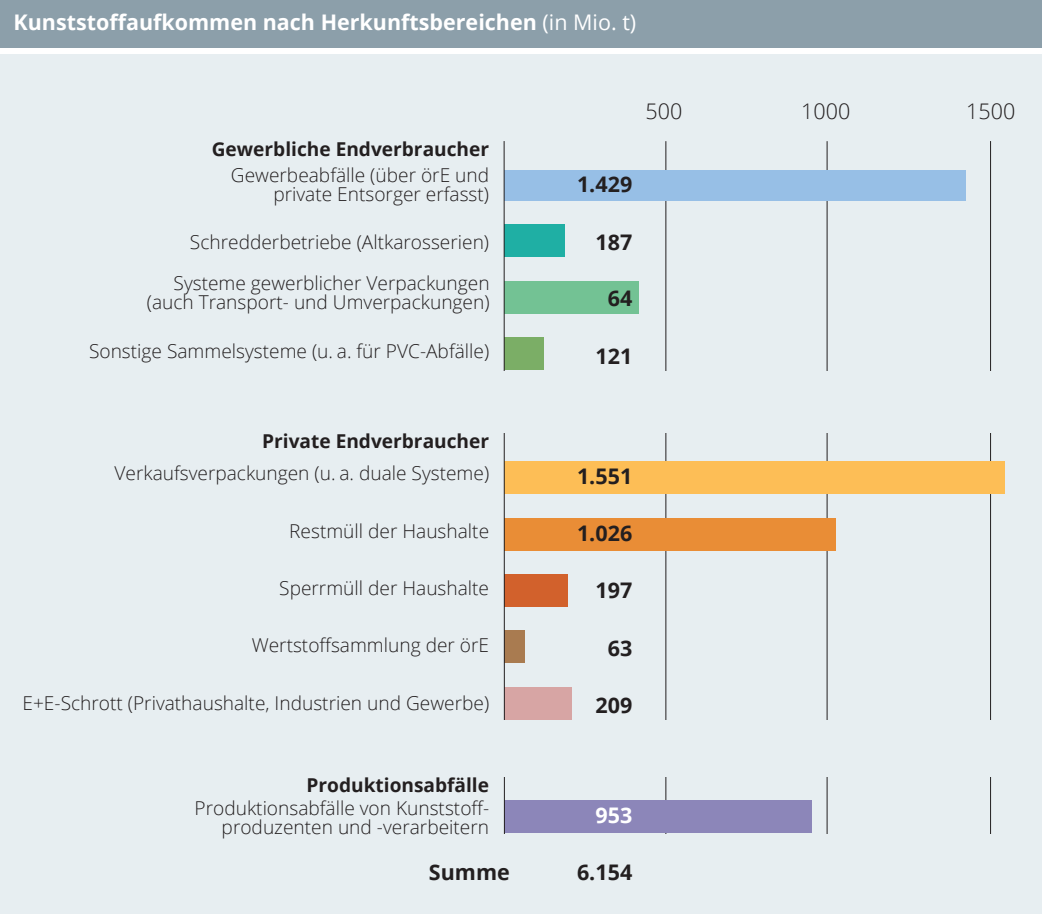
<style>
.page{position:relative;width:1042px;height:914px;background:#fff}
.page>*{position:absolute;margin:0;border:0;box-sizing:border-box;transform-origin:0 0}
.Sub_Grafiken{font:700 21.53px "Open Sans";color:#fff}
.Copy{font:700 21.53px "Open Sans";color:#231f20}
.Copy-2{font:300 21.53px "Open Sans";color:#231f20}
.Copy-3{font:700 21.53px "Open Sans";color:#fff}
.Copy-4{font:300 19.07px "Open Sans";color:#231f20}
.Copy-5{font:700 19.07px "Open Sans";color:#231f20}
.s1{font-weight:400}
</style>
<div class="page">
<div style="left:0;top:0;width:1042px;height:47px;background:#8c9faa"></div>
<div style="left:0;top:54px;width:1042px;height:860px;background:#e7eef1"></div>
<hr style="left:665px;top:141px;width:1px;height:702px;background:#231f20">
<hr style="left:827px;top:141px;width:1px;height:702px;background:#231f20">
<hr style="left:990px;top:141px;width:1px;height:702px;background:#231f20">
<div style="left:504px;top:170px;width:462px;height:31px;background:#97bfe6"></div>
<div style="left:504px;top:225px;width:61px;height:32px;background:#1fafa4"></div>
<div style="left:504px;top:281px;width:135px;height:32px;background:#73c294"></div>
<div style="left:504px;top:337px;width:39px;height:33px;background:#7bae66"></div>
<div style="left:504px;top:461px;width:501px;height:33px;background:#fdbe56"></div>
<div style="left:504px;top:518px;width:332px;height:32px;background:#e98d36"></div>
<div style="left:504px;top:574px;width:64px;height:33px;background:#d2612c"></div>
<div style="left:504px;top:631px;width:21px;height:32px;background:#a97b50"></div>
<div style="left:504px;top:687px;width:68px;height:32px;background:#d7a5a4"></div>
<div style="left:504px;top:800px;width:308px;height:32px;background:#8c86b9"></div>
<hr style="left:504px;top:141px;width:1px;height:702px;background:#231f20">
<div style="left:487px;top:371px;width:524px;height:62px;background:#e7eef1"></div>
<div style="left:489px;top:720px;width:522px;height:57px;background:#e7eef1"></div>
<div style="left:496px;top:834px;width:515px;height:12px;background:#e7eef1"></div>
<p class="Sub_Grafiken" style="left:14px;top:7px;width:624px">Kunststoffaufkommen nach Herkunftsbereichen <span class="s1">(in Mio. t)</span></p>
<p class="Copy-5" style="left:212px;top:135px;width:279px">Gewerbliche Endverbraucher</p>
<p class="Copy-4" style="left:231px;top:162px;width:260px">Gewerbeabfälle (über örE und</p>
<p class="Copy-4" style="left:273px;top:181px;width:217px">private Entsorger erfasst)</p>
<p class="Copy-4" style="left:190px;top:229px;width:301px">Schredderbetriebe (Altkarosserien)</p>
<p class="Copy-4" style="left:174px;top:270px;width:317px">Systeme gewerblicher Verpackungen</p>
<p class="Copy-4" style="left:147px;top:289px;width:344px">(auch Transport- und Umverpackungen)</p>
<p class="Copy-4" style="left:89px;top:338px;width:402px">Sonstige Sammelsysteme (u. a. für PVC-Abfälle)</p>
<p class="Copy-5" style="left:262px;top:427px;width:228px">Private Endverbraucher</p>
<p class="Copy-4" style="left:114px;top:460px;width:376px">Verkaufsverpackungen (u. a. duale Systeme)</p>
<p class="Copy-4" style="left:289px;top:518px;width:201px">Restmüll der Haushalte</p>
<p class="Copy-4" style="left:279px;top:575px;width:211px">Sperrmüll der Haushalte</p>
<p class="Copy-4" style="left:252px;top:632px;width:239px">Wertstoffsammlung der örE</p>
<p class="Copy-4" style="left:23px;top:690px;width:468px">E+E-Schrott (Privathaushalte, Industrien und Gewerbe)</p>
<p class="Copy-5" style="left:306px;top:771px;width:184px">Produktionsabfälle</p>
<p class="Copy-4" style="left:194px;top:795px;width:296px">Produktionsabfälle von Kunststoff-</p>
<p class="Copy-4" style="left:222px;top:814px;width:269px">produzenten und -verarbeitern</p>
<p class="Copy" style="left:429px;top:857px;width:82px">Summe</p>
<p class="Copy-2" style="left:645px;top:97px;width:38px">500</p>
<p class="Copy-2" style="left:801px;top:97px;width:51px">1000</p>
<p class="Copy-2" style="left:966px;top:97px;width:51px">1500</p>
<p class="Copy" style="left:577px;top:169px;width:57px">1.429</p>
<p class="Copy" style="left:595px;top:227px;width:38px">187</p>
<p class="Copy" style="left:608px;top:283px;width:26px">64</p>
<p class="Copy" style="left:595px;top:341px;width:38px">121</p>
<p class="Copy" style="left:577px;top:461px;width:57px">1.551</p>
<p class="Copy" style="left:577px;top:518px;width:57px">1.026</p>
<p class="Copy" style="left:595px;top:575px;width:38px">197</p>
<p class="Copy" style="left:608px;top:633px;width:26px">63</p>
<p class="Copy" style="left:595px;top:690px;width:38px">209</p>
<p class="Copy-3" style="left:595px;top:800px;width:38px">953</p>
<p class="Copy" style="left:577px;top:857px;width:57px">6.154</p>
</div>
